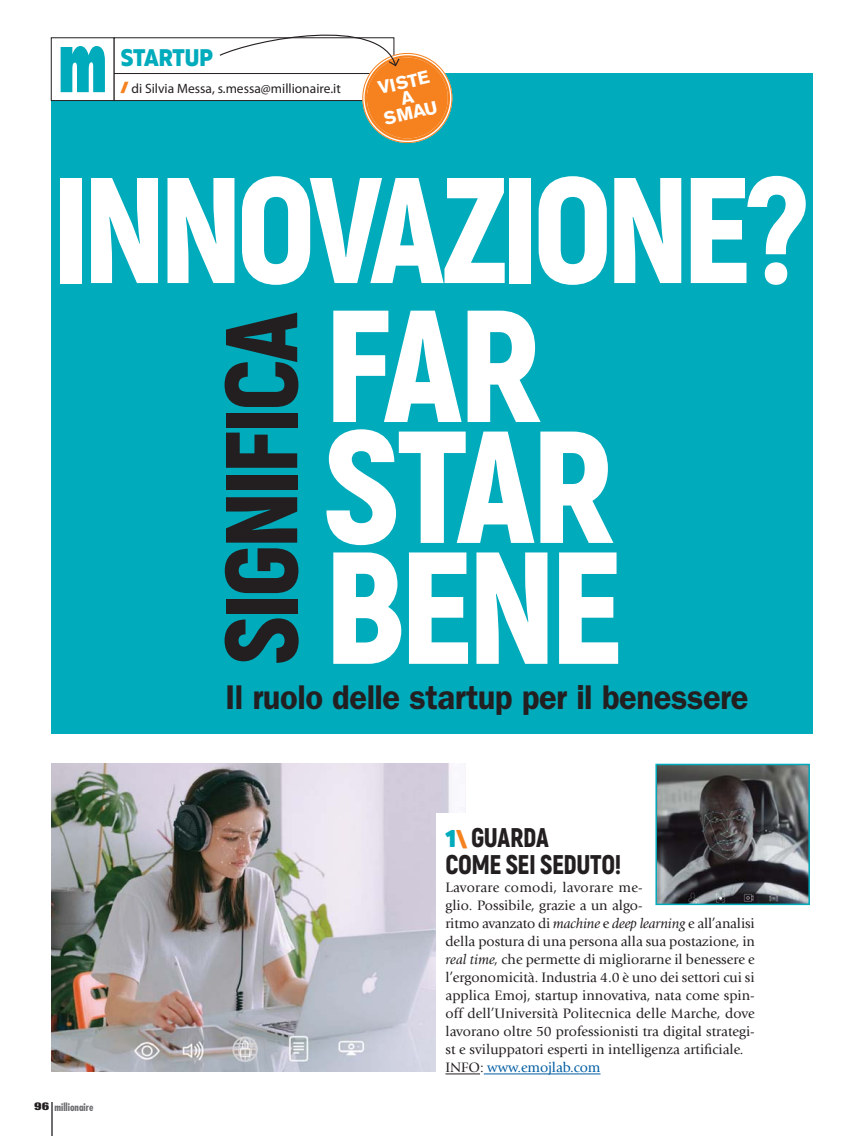
<style>
.page{position:relative;width:864px;height:1136px;background:#fff}
.page>*{position:absolute;margin:0;border:0;box-sizing:border-box;transform-origin:0 0}
.t1{font:900 159px/120.9px "Akrobat";letter-spacing:-.045em;color:#fff}
.t2{font:900 150px "Akrobat";letter-spacing:-.055em;color:#fff}
.t3{font:900 101.7px "Akrobat";letter-spacing:-.04em;color:#231f20}
.t4{font:600 34.35px "ITC Franklin Gothic Std";letter-spacing:-.015em;color:#231f20;scale:.95 1}
.t5{font:900 27px/27px "Akrobat";letter-spacing:-.015em;color:#231f20;scale:.95 1}
.t6{font:800 24px "Muller Narrow";letter-spacing:-.005em;color:#00abbc}
.t7{font:700 18px/15.5px "Akzidenz Grotesk BE";color:#fff;text-align:center}
.t8{font:14.25px/18px "Giovanni";color:#231f20}
.t9{font:13.5px "Myriad Pro";color:#231f20}
.t10{font:700 condensed 10.5px "Futura";color:#6d6e70}
.s1{font-family:"Passion One";font-weight:700;font-size:15px;color:#f5821f}
.s2{font-family:"Impact LT Std";font-weight:400;font-stretch:normal;color:#231f20}
.s3{font-family:"Panton Black Caps";font-weight:400;font-size:24px;color:#00abbc}
.s4{font-family:"Panton Black Caps";font-weight:400;font-size:24px;color:#f5821f}
.s5{font-style:italic}
.s6{color:#005da3}
</style>
<div class="page">
<hr style="left:51px;top:1101px;width:2px;height:34px;background:#6d6e70">
<div style="left:51px;top:73px;width:761px;height:660px;background:#00abbc"></div>
<img style="left:51px;top:763px;width:414px;height:308px">
<div style="left:437px;top:813px;width:216px;height:276px;background:#fff"></div>
<div style="left:51px;top:38px;width:63px;height:62px;background:#fff"></div>
<div style="left:51px;top:38px;width:63px;height:63px;border:1px solid #231f20"></div>
<div style="left:114px;top:38px;width:280px;height:62px;background:#fff"></div>
<div style="left:114px;top:38px;width:280px;height:63px;border:1px solid #231f20"></div>
<svg style="left:61px;top:46px;width:44px;height:46px;background:#2db9c7"></svg>
<hr style="left:114px;top:73px;width:279px;height:1px;background:#231f20">
<hr style="left:445px;top:1073px;width:35px;height:1px;background:#231f20">
<hr style="left:483px;top:1073px;width:117px;height:1px;background:#005da3">
<img style="left:658px;top:766px;width:148px;height:136px">
<div style="left:655px;top:763px;width:154px;height:142px;border:2px solid #00abbc"></div>
<svg style="left:218px;top:34px;width:235px;height:110px"></svg>
<h3 class="t6" style="left:121px;top:49px;width:93px">STARTUP</h3>
<p class="t9" style="left:121px;top:83px;width:221px"><span class="s1">/</span> di Silvia Messa, s.messa@millionaire.it</p>
<p class="t7" style="left:375px;top:83px;width:56px;rotate:-13deg">VISTE<br>A<br>SMAU</p>
<h2 class="t2" style="left:51px;top:178px;width:759px">INNOVAZIONE?</h2>
<h1 class="t1" style="left:323px;top:321px;width:301px">FAR<br>STAR<br>BENE</h1>
<h3 class="t3" style="left:226px;top:664px;width:354px;rotate:-90deg">SIGNIFICA</h3>
<h3 class="t4" style="left:225px;top:676px;width:551px">Il ruolo delle startup per il benessere</h3>
<p class="t10" style="left:34px;top:1101px;width:61px"><span class="s2">96</span> millionaire</p>
<h3 class="t5" style="left:445px;top:826px;width:187px"><span class="s3">1</span><span class="s4">\</span> GUARDA<br>COME SEI SEDUTO!</h3>
<p class="t8" style="left:445px;top:879px;width:311px">Lavorare comodi, lavorare me-<br>glio. Possibile, grazie a un algo-<br>ritmo avanzato di <span class="s5">machine</span> e <span class="s5">deep learning</span> e all’analisi della postura di una persona alla sua postazione, in <span class="s5">real time,</span> che permette di migliorarne il benessere e l’ergonomicità. Industria 4.0 è uno dei settori cui si applica Emoj, startup innovativa, nata come spin&shy;off dell’Università Politecnica delle Marche, dove lavorano oltre 50 professionisti tra digital strategi&shy;st e sviluppatori esperti in intelligenza artificiale.<br>INFO: <span class="s6">www.emojlab.com</span></p>
</div>
